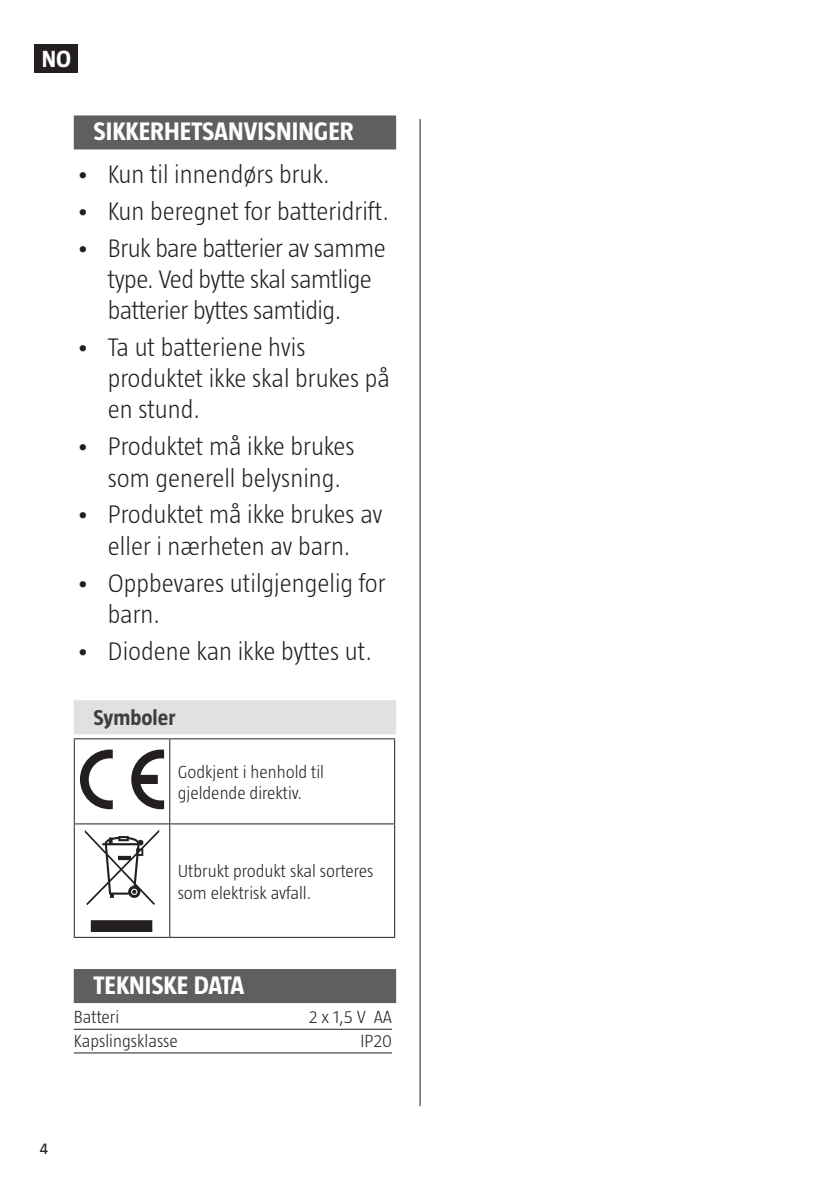
<style>
.page{position:relative;width:840px;height:1191px;background:#fff}
.page>*{position:absolute;margin:0;border:0;box-sizing:border-box;transform-origin:0 0}
.t1{font:300 26px/31.2px "Taz";color:#231f20}
.t2{font:300 26px/31.2px "Taz";letter-spacing:-.02em;color:#231f20}
.t3{font:700 26px "Taz";color:#fff}
.t4{font:700 24px "Taz";color:#fff}
.t5{font:700 22px "Taz";color:#3e3e3f}
.t6{font:300 18px/21.6px "Taz";color:#231f20}
.t7{font:16px "Taz";color:#231f20}
</style>
<div class="page">
<div style="left:35px;top:44px;width:43px;height:29px;background:#231f20"></div>
<hr style="left:419px;top:119px;width:1px;height:987px;background:#231f20">
<div style="left:74px;top:115px;width:322px;height:34px;background:#5f5f62"></div>
<div style="left:74px;top:700px;width:322px;height:34px;background:#e0e1e3"></div>
<div style="left:74px;top:969px;width:322px;height:34px;background:#5f5f62"></div>
<hr style="left:74px;top:1029px;width:318px;height:1px;background:#231f20">
<hr style="left:74px;top:1052px;width:318px;height:1px;background:#231f20">
<hr style="left:74px;top:738px;width:96px;height:1px;background:#231f20">
<hr style="left:74px;top:739px;width:1px;height:84px;background:#231f20">
<hr style="left:170px;top:738px;width:225px;height:1px;background:#231f20">
<hr style="left:169px;top:739px;width:1px;height:84px;background:#231f20">
<hr style="left:394px;top:739px;width:1px;height:84px;background:#231f20">
<hr style="left:74px;top:823px;width:96px;height:1px;background:#231f20">
<hr style="left:74px;top:824px;width:1px;height:112px;background:#231f20">
<hr style="left:170px;top:823px;width:225px;height:1px;background:#231f20">
<hr style="left:169px;top:824px;width:1px;height:112px;background:#231f20">
<hr style="left:394px;top:824px;width:1px;height:112px;background:#231f20">
<hr style="left:74px;top:936px;width:96px;height:1px;background:#231f20">
<hr style="left:170px;top:936px;width:225px;height:1px;background:#231f20">
<svg style="left:80px;top:749px;width:33px;height:60px"></svg>
<svg style="left:131px;top:749px;width:33px;height:60px"></svg>
<svg style="left:85px;top:830px;width:74px;height:101px"></svg>
<p class="t4" style="left:42px;top:45px;width:31px">NO</p>
<p class="t3" style="left:94px;top:117px;width:261px">SIKKERHETSANVISNINGER</p>
<p class="t1" style="left:76px;top:158px;width:255px">• Kun til innendørs bruk.</p>
<p class="t1" style="left:76px;top:195px;width:314px">• Kun beregnet for batteridrift.</p>
<p class="t2" style="left:108px;top:232px;width:279px;text-indent:-32px">• Bruk bare batterier av samme type. Ved bytte skal samtlige batterier byttes samtidig.</p>
<p class="t1" style="left:108px;top:331px;width:283px;text-indent:-32px">• Ta ut batteriene hvis produktet ikke skal brukes på en stund.</p>
<p class="t1" style="left:108px;top:430px;width:248px;text-indent:-32px">• Produktet må ikke brukes som generell belysning.</p>
<p class="t1" style="left:76px;top:499px;width:308px;text-align:center">• Produktet må ikke brukes av eller i nærheten av barn.</p>
<p class="t1" style="left:108px;top:567px;width:279px;text-indent:-32px">• Oppbevares utilgjengelig for barn.</p>
<p class="t1" style="left:76px;top:635px;width:297px">• Diodene kan ikke byttes ut.</p>
<p class="t5" style="left:94px;top:705px;width:83px">Symboler</p>
<p class="t6" style="left:178px;top:760px;width:148px">Godkjent i henhold til gjeldende direktiv.</p>
<p class="t6" style="left:178px;top:860px;width:197px">Utbrukt produkt skal sorteres som elektrisk avfall.</p>
<p class="t3" style="left:94px;top:970px;width:152px">TEKNISKE DATA</p>
<p class="t6" style="left:74px;top:1006px;width:47px">Batteri</p>
<p class="t6" style="left:308px;top:1006px;width:85px">2 x 1,5 V AA</p>
<p class="t6" style="left:74px;top:1030px;width:105px">Kapslingsklasse</p>
<p class="t6" style="left:360px;top:1030px;width:33px">IP20</p>
<p class="t7" style="left:40px;top:1139px;width:10px">4</p>
</div>
